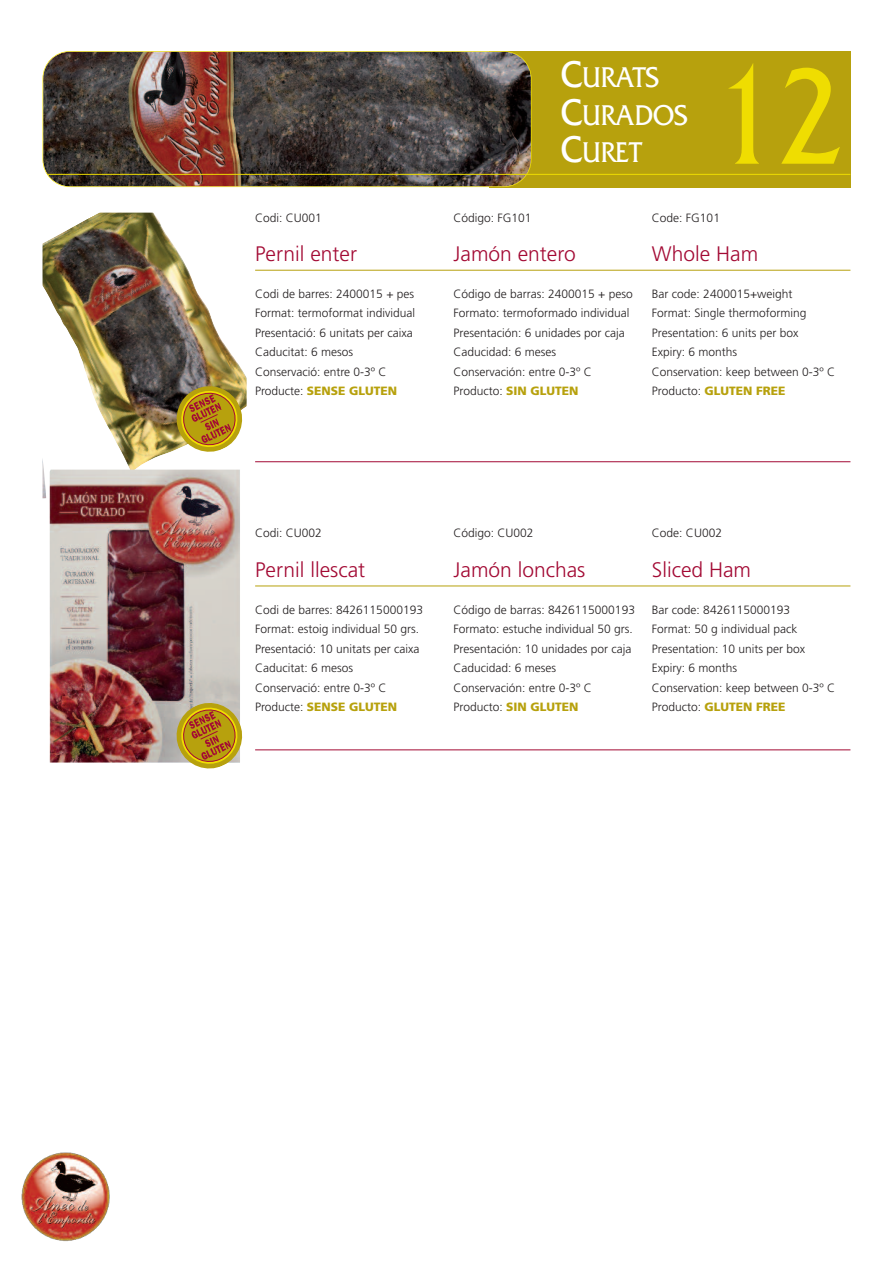
<style>
.page{position:relative;width:893px;height:1263px;background:#fff}
.page>*{position:absolute;margin:0;border:0;box-sizing:border-box;transform-origin:0 0}
.t1{font:142.5px "Friz Quadrata";color:#efdd01;scale:.8 1}
.t2{font:30px/37.5px "Friz Quadrata";color:#fff;scale:.9 1}
.t3{font:300 21px "Frutiger";color:#a30a34}
.t4{font:300 12px "Frutiger";color:#231f20}
.t5{font:900 12px "Frutiger";color:#b7a10d}
.s1{font-size:39px}
.s2{font-weight:300;color:#231f20}
.s3{font-weight:900;color:#b7a10d}
</style>
<div class="page">
<img style="left:43px;top:213px;width:204px;height:257px">
<img style="left:50px;top:470px;width:190px;height:292px">
<img style="left:172px;top:382px;width:75px;height:74px">
<svg style="left:172px;top:698px;width:71px;height:71px;background:#bf9f4f"></svg>
<hr style="left:255px;top:270px;width:595px;height:1px;background:#b7a10d">
<hr style="left:255px;top:461px;width:595px;height:1px;background:#a30a34">
<hr style="left:255px;top:586px;width:595px;height:1px;background:#b7a10d">
<hr style="left:255px;top:749px;width:595px;height:1px;background:#a30a34">
<img style="left:21px;top:1152px;width:89px;height:89px">
<img style="left:43px;top:457px;width:3px;height:41px">
<div style="left:489px;top:51px;width:361px;height:136px;background:#b7a10d"></div>
<img style="left:43px;top:52px;width:488px;height:134px">
<div style="left:43px;top:51px;width:488px;height:136px;border:1px solid #efdd01;border-radius:28px"></div>
<hr style="left:47px;top:174px;width:803px;height:1px;background:#efdd01">
<h2 class="t2" style="left:561px;top:58px;width:143px"><span class="s1">C</span>URATS<br><span class="s1">C</span>URADOS<br><span class="s1">C</span>URET</h2>
<h1 class="t1" style="left:714px;top:31px;width:161px">12</h1>
<p class="t4" style="left:255px;top:213px;width:68px">Codi: CU001</p>
<p class="t4" style="left:454px;top:213px;width:80px">Código: FG101</p>
<p class="t4" style="left:652px;top:213px;width:70px">Code: FG101</p>
<h3 class="t3" style="left:255px;top:246px;width:103px">Pernil enter</h3>
<h3 class="t3" style="left:454px;top:246px;width:124px">Jamón entero</h3>
<h3 class="t3" style="left:652px;top:246px;width:108px">Whole Ham</h3>
<p class="t4" style="left:255px;top:289px;width:161px">Codi de barres: 2400015 + pes</p>
<p class="t4" style="left:454px;top:289px;width:181px">Código de barras: 2400015 + peso</p>
<p class="t4" style="left:652px;top:289px;width:142px">Bar code: 2400015+weight</p>
<p class="t4" style="left:255px;top:308px;width:161px">Format: termoformat individual</p>
<p class="t4" style="left:454px;top:308px;width:178px">Formato: termoformado individual</p>
<p class="t4" style="left:652px;top:308px;width:156px">Format: Single thermoforming</p>
<p class="t4" style="left:255px;top:328px;width:159px">Presentació: 6 unitats per caixa</p>
<p class="t4" style="left:454px;top:328px;width:173px">Presentación: 6 unidades por caja</p>
<p class="t4" style="left:652px;top:328px;width:148px">Presentation: 6 units per box</p>
<p class="t4" style="left:255px;top:347px;width:100px">Caducitat: 6 mesos</p>
<p class="t4" style="left:454px;top:347px;width:104px">Caducidad: 6 meses</p>
<p class="t4" style="left:652px;top:347px;width:87px">Expiry: 6 months</p>
<p class="t4" style="left:255px;top:367px;width:133px">Conservació: entre 0-3º C</p>
<p class="t4" style="left:454px;top:367px;width:140px">Conservación: entre 0-3º C</p>
<p class="t4" style="left:652px;top:367px;width:185px">Conservation: keep between 0-3º C</p>
<p class="t5" style="left:255px;top:386px;width:144px"><span class="s2">Producte:</span> SENSE GLUTEN</p>
<p class="t4" style="left:454px;top:386px;width:126px">Producto: <span class="s3">SIN GLUTEN</span></p>
<p class="t5" style="left:652px;top:386px;width:135px"><span class="s2">Producto:</span> GLUTEN FREE</p>
<p class="t4" style="left:255px;top:528px;width:68px">Codi: CU002</p>
<p class="t4" style="left:454px;top:528px;width:82px">Código: CU002</p>
<p class="t4" style="left:652px;top:528px;width:72px">Code: CU002</p>
<h3 class="t3" style="left:255px;top:561px;width:112px">Pernil llescat</h3>
<h3 class="t3" style="left:454px;top:561px;width:133px">Jamón lonchas</h3>
<h3 class="t3" style="left:652px;top:561px;width:101px">Sliced Ham</h3>
<p class="t4" style="left:255px;top:605px;width:169px">Codi de barres: 8426115000193</p>
<p class="t4" style="left:454px;top:605px;width:183px">Código de barras: 8426115000193</p>
<p class="t4" style="left:652px;top:605px;width:140px">Bar code: 8426115000193</p>
<p class="t4" style="left:255px;top:624px;width:166px">Format: estoig individual 50 grs.</p>
<p class="t4" style="left:454px;top:624px;width:181px">Formato: estuche individual 50 grs.</p>
<p class="t4" style="left:652px;top:624px;width:147px">Format: 50 g individual pack</p>
<p class="t4" style="left:255px;top:644px;width:166px">Presentació: 10 unitats per caixa</p>
<p class="t4" style="left:454px;top:644px;width:179px">Presentación: 10 unidades por caja</p>
<p class="t4" style="left:652px;top:644px;width:155px">Presentation: 10 units per box</p>
<p class="t4" style="left:255px;top:663px;width:100px">Caducitat: 6 mesos</p>
<p class="t4" style="left:454px;top:663px;width:104px">Caducidad: 6 meses</p>
<p class="t4" style="left:652px;top:663px;width:87px">Expiry: 6 months</p>
<p class="t4" style="left:255px;top:683px;width:133px">Conservació: entre 0-3º C</p>
<p class="t4" style="left:454px;top:683px;width:140px">Conservación: entre 0-3º C</p>
<p class="t4" style="left:652px;top:683px;width:185px">Conservation: keep between 0-3º C</p>
<p class="t5" style="left:255px;top:702px;width:144px"><span class="s2">Producte:</span> SENSE GLUTEN</p>
<p class="t4" style="left:454px;top:702px;width:126px">Producto: <span class="s3">SIN GLUTEN</span></p>
<p class="t5" style="left:652px;top:702px;width:135px"><span class="s2">Producto:</span> GLUTEN FREE</p>
</div>
